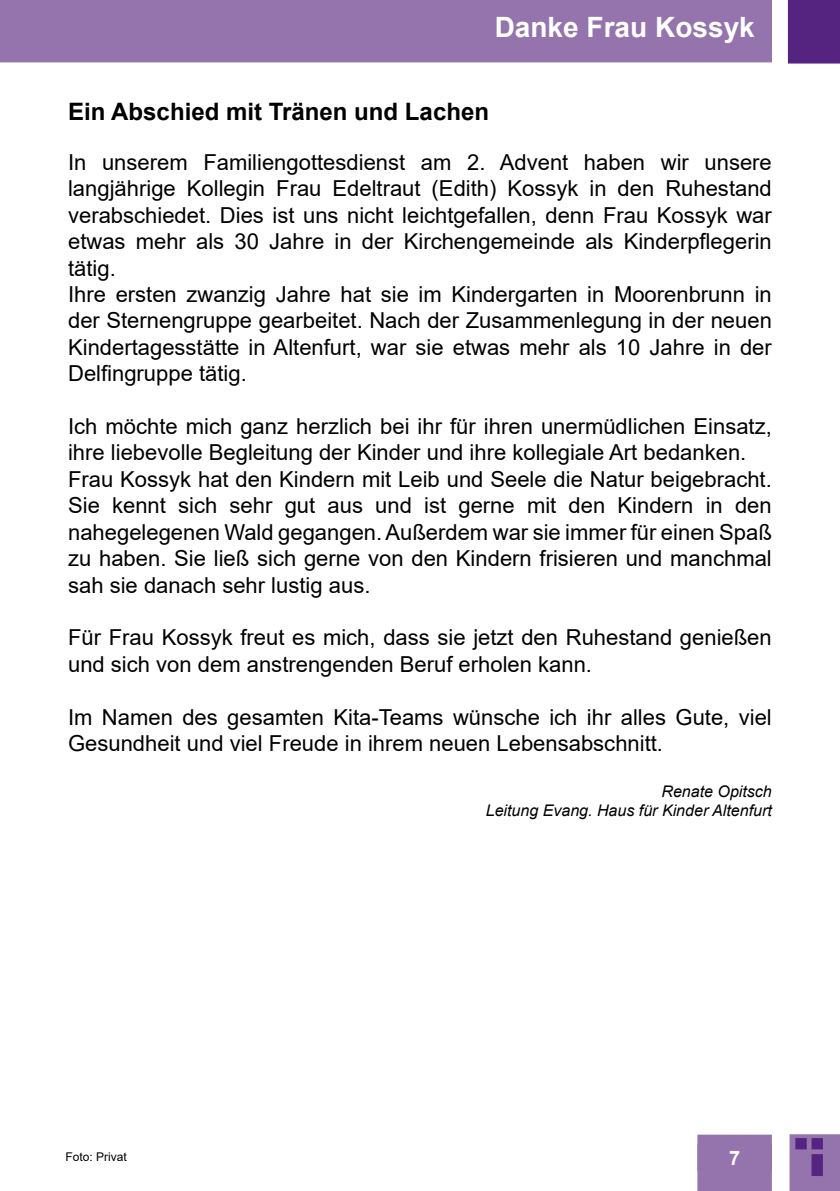
<style>
.page{position:relative;width:840px;height:1191px;background:#fff}
.page>*{position:absolute;margin:0;border:0;box-sizing:border-box;transform-origin:0 0}
.t1{font:700 28px "Arial";color:#fff}
.t2{font:700 24px "Arial";color:#000}
.t3{font:22px/26.4px "Arial";color:#000}
.t4{font:700 20px "Arial";color:#fff}
.t5{font:italic 16px/19.2px "Arial";color:#000;text-align:right}
.t6{font:12px "Arial";color:#000}
</style>
<div class="page">
<div style="left:0;top:0;width:771px;height:62px;background:#9574ad"></div>
<div style="left:787px;top:0;width:52px;height:64px;background:#552481"></div>
<div style="left:697px;top:1134px;width:74px;height:57px;background:#9574ad"></div>
<div style="left:698px;top:1145px;width:72px;height:25px;background:#9574ad"></div>
<div style="left:697px;top:1144px;width:74px;height:27px;border:2px solid #9574ad"></div>
<svg style="left:789px;top:1134px;width:50px;height:57px;background:#9575ad"></svg>
<div style="left:811px;top:1138px;width:11px;height:11px;background:#552481;border:2px solid #552481"></div>
<div style="left:794px;top:1138px;width:12px;height:11px;background:#552481;border:2px solid #552481"></div>
<div style="left:811px;top:1154px;width:11px;height:22px;background:#552481;border:2px solid #552481"></div>
<p class="t1" style="left:494px;top:7px;width:261px">Danke Frau Kossyk</p>
<p class="t2" style="left:68px;top:94px;width:422px">Ein Abschied mit Tränen und Lachen</p>
<p class="t3" style="left:68px;top:149px;width:705px">In unserem Familiengottesdienst am 2. Advent haben wir unsere langjährige Kollegin Frau Edeltraut (Edith) Kossyk in den Ruhestand verabschiedet. Dies ist uns nicht leichtgefallen, denn Frau Kossyk war etwas mehr als 30 Jahre in der Kirchengemeinde als Kinderpflegerin tätig.<br>Ihre ersten zwanzig Jahre hat sie im Kindergarten in Moorenbrunn in der Sternengruppe gearbeitet. Nach der Zusammenlegung in der neuen Kindertagesstätte in Altenfurt, war sie etwas mehr als 10 Jahre in der Delfingruppe tätig.</p>
<p class="t3" style="left:68px;top:413px;width:705px">Ich möchte mich ganz herzlich bei ihr für ihren unermüdlichen Einsatz, ihre liebevolle Begleitung der Kinder und ihre kollegiale Art bedanken.<br>Frau Kossyk hat den Kindern mit Leib und Seele die Natur beigebracht.<br>Sie kennt sich sehr gut aus und ist gerne mit den Kindern in den nahegelegenen Wald gegangen. Außerdem war sie immer für einen Spaß zu haben. Sie ließ sich gerne von den Kindern frisieren und manchmal sah sie danach sehr lustig aus.</p>
<p class="t3" style="left:68px;top:624px;width:704px">Für Frau Kossyk freut es mich, dass sie jetzt den Ruhestand genießen und sich von dem anstrengenden Beruf erholen kann.</p>
<p class="t3" style="left:68px;top:703px;width:704px">Im Namen des gesamten Kita-Teams wünsche ich ihr alles Gute, viel<br>Gesundheit und viel Freude in ihrem neuen Lebensabschnitt.</p>
<p class="t5" style="left:485px;top:781px;width:287px">Renate Opitsch<br>Leitung Evang. Haus für Kinder Altenfurt</p>
<p class="t6" style="left:65px;top:1148px;width:63px">Foto: Privat</p>
<p class="t4" style="left:728px;top:1143px;width:13px">7</p>
</div>
